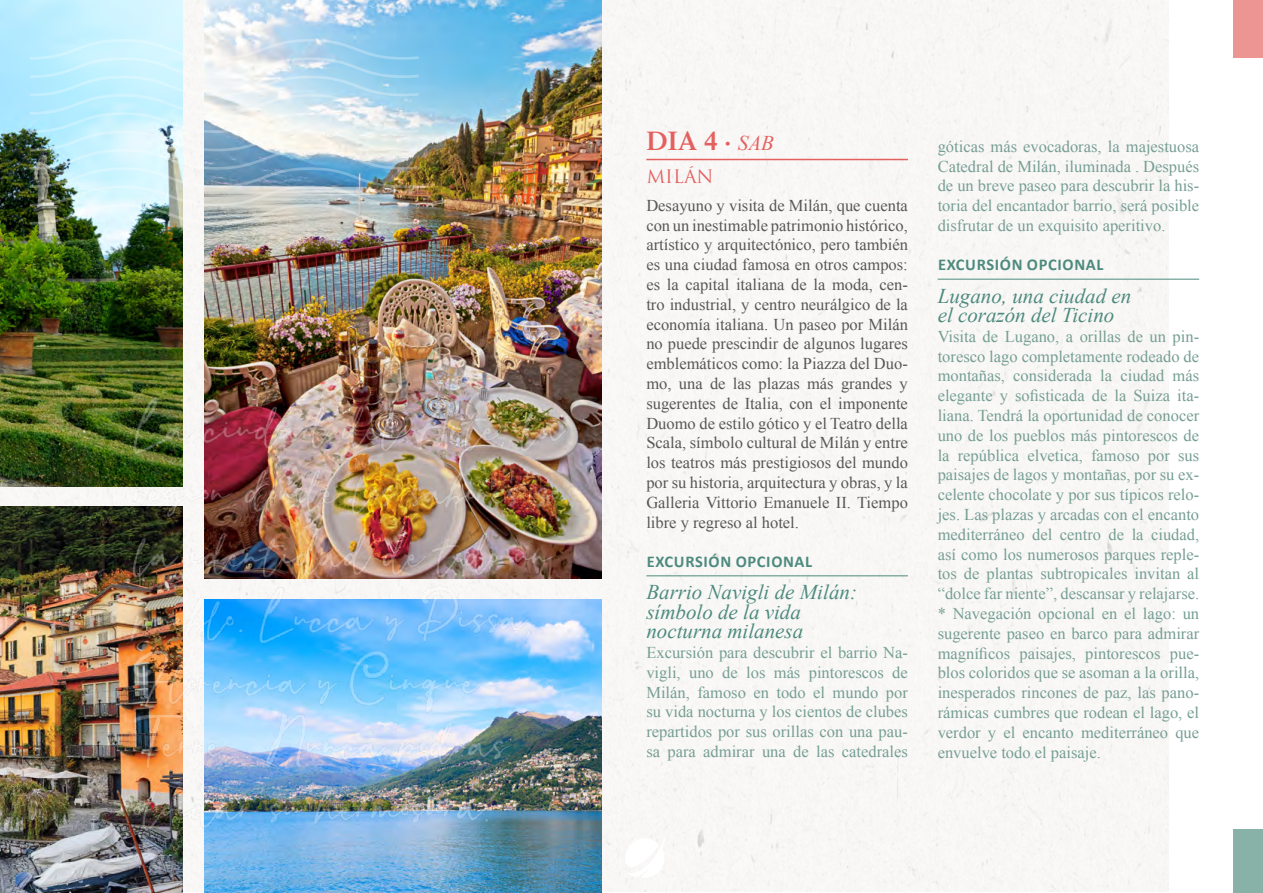
<style>
.page{position:relative;width:1263px;height:893px;background:#fff}
.page>*{position:absolute;margin:0;border:0;box-sizing:border-box;transform-origin:0 0}
.t1{font:600 27px "Times LT Std";color:#e4605e}
.t2{font:italic 21px/19.5px "Times New Roman";color:#4d8a7d}
.t3{font:18px "Trajan Pro";color:#e4605e}
.t4{font:16.5px/19.8px "Times New Roman";color:#769e94;text-align:justify}
.t5{font:16.5px/19.8px "Times New Roman";color:#575756;text-align:justify}
.t6{font:700 16.5px "Calibri";letter-spacing:.04em;color:#4d8a7d}
.s1{font-family:"Times New Roman";font-weight:400;font-style:italic;font-size:21px}
</style>
<div class="page">
<div style="left:0;top:0;width:1168px;height:892px;background:#f8f7f6"></div>
<hr style="left:646px;top:159px;width:262px;height:1px;background:#e4605e">
<hr style="left:646px;top:575px;width:262px;height:1px;background:#4d8a7d">
<hr style="left:938px;top:279px;width:261px;height:1px;background:#4d8a7d">
<img style="left:0;top:0;width:182px;height:487px">
<img style="left:205px;top:0;width:397px;height:391px">
<img style="left:0;top:507px;width:122px;height:386px">
<img style="left:122px;top:391px;width:480px;height:502px">
<img style="left:30px;top:39px;width:389px;height:186px">
<div style="left:1233px;top:0;width:30px;height:57px;background:#ed9593"></div>
<div style="left:1233px;top:829px;width:30px;height:64px;background:#88b1a8"></div>
<img style="left:625px;top:833px;width:41px;height:44px">
<h1 class="t1" style="left:646px;top:125px;width:129px">DIA 4 · <span class="s1">SAB</span></h1>
<p class="t3" style="left:646px;top:165px;width:69px">MILÁN</p>
<p class="t5" style="left:646px;top:195px;width:263px">Desayuno y visita de Milán, que cuenta con un inestimable patrimonio histórico, artístico y arquitectónico, pero también es una ciudad famosa en otros campos: es la capital italiana de la moda, cen&shy;tro industrial, y centro neurálgico de la economía italiana. Un paseo por Milán no puede prescindir de algunos lugares emblemáticos como: la Piazza del Duo&shy;mo, una de las plazas más grandes y sugerentes de Italia, con el imponente Duomo de estilo gótico y el Teatro della Scala, símbolo cultural de Milán y entre los teatros más prestigiosos del mundo por su historia, arquitectura y obras, y la Galleria Vittorio Emanuele II. Tiempo libre y regreso al hotel.</p>
<p class="t6" style="left:647px;top:550px;width:167px">EXCURSIÓN OPCIONAL</p>
<p class="t2" style="left:646px;top:582px;width:212px">Barrio Navigli de Milán: símbolo de la vida nocturna milanesa</p>
<p class="t4" style="left:646px;top:642px;width:263px">Excursión para descubrir el barrio Na&shy;vigli, uno de los más pintorescos de Milán, famoso en todo el mundo por su vida nocturna y los cientos de clubes repartidos por sus orillas con una pau&shy;sa para admirar una de las catedrales</p>
<p class="t4" style="left:938px;top:136px;width:263px">góticas más evocadoras, la majestuosa Catedral de Milán, iluminada . Después de un breve paseo para descubrir la his&shy;toria del encantador barrio, será posible disfrutar de un exquisito aperitivo.</p>
<p class="t6" style="left:938px;top:253px;width:167px">EXCURSIÓN OPCIONAL</p>
<p class="t2" style="left:938px;top:285px;width:195px">Lugano, una ciudad en el corazón del Ticino</p>
<p class="t4" style="left:938px;top:326px;width:263px">Visita de Lugano, a orillas de un pin&shy;toresco lago completamente rodeado de montañas, considerada la ciudad más elegante y sofisticada de la Suiza ita&shy;liana. Tendrá la oportunidad de conocer uno de los pueblos más pintorescos de la república elvetica, famoso por sus paisajes de lagos y montañas, por su ex&shy;celente chocolate y por sus típicos relo&shy;jes. Las plazas y arcadas con el encanto mediterráneo del centro de la ciudad, así como los numerosos parques reple&shy;tos de plantas subtropicales invitan al “dolce far niente”, descansar y relajarse. * Navegación opcional en el lago: un sugerente paseo en barco para admirar magníficos paisajes, pintorescos pue&shy;blos coloridos que se asoman a la orilla, inesperados rincones de paz, las pano&shy;rámicas cumbres que rodean el lago, el verdor y el encanto mediterráneo que envuelve todo el paisaje.</p>
</div>
